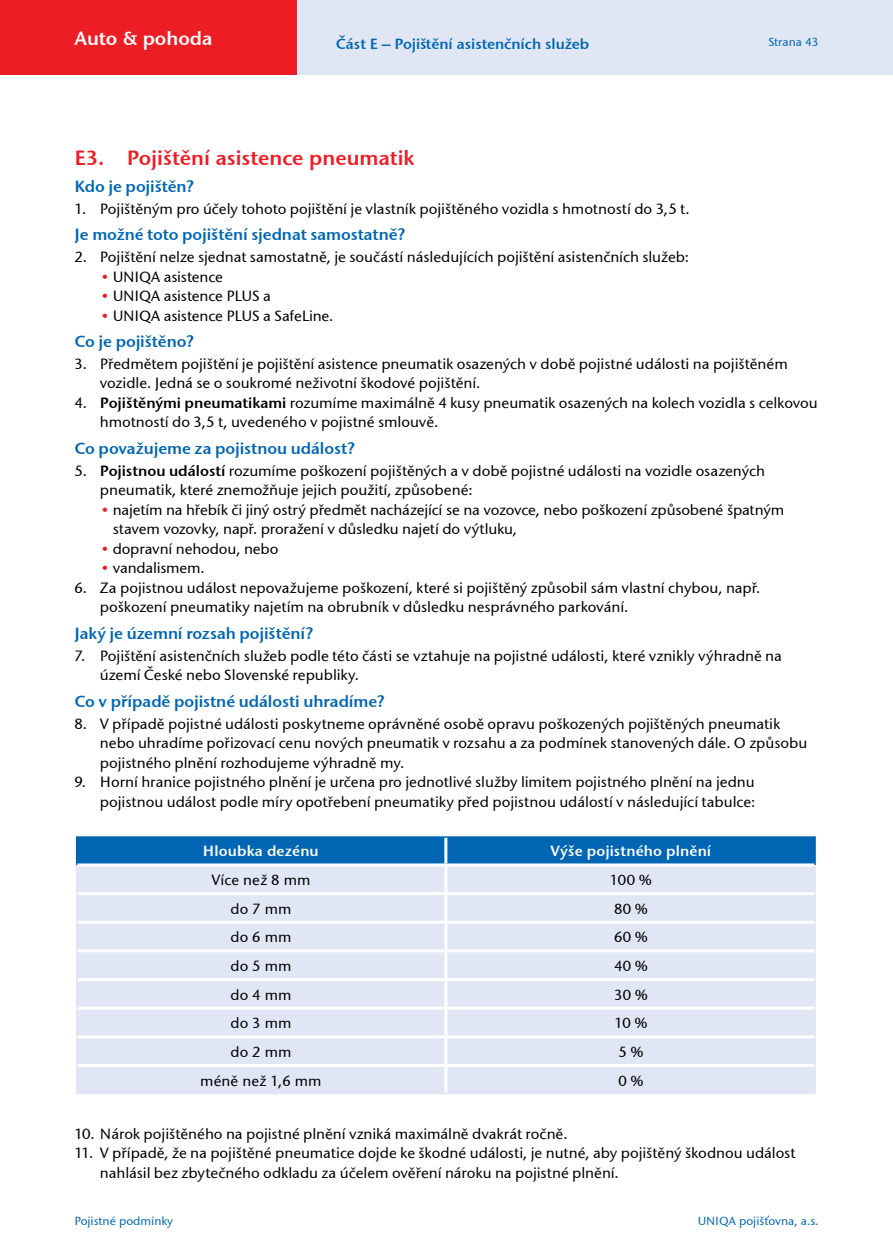
<style>
.page{position:relative;width:893px;height:1255px;background:#fff}
.page>*{position:absolute;margin:0;border:0;box-sizing:border-box;transform-origin:0 0}
.nadpisy{font:21px "Stone San Itc TEE Semi";color:#ed1d24}
.t1{font:19.5px "Stone San Itc TEE Semi";color:#fff}
.nadpis_II_uroven{font:16.5px "Stone San Itc TEE Semi";letter-spacing:-.005em;color:#0066b3}
.bezny_text_doleva_10{font:500 15.15px/19.5px "Stone San Itc TEE";letter-spacing:-.005em;color:#000}
.tabulka_text_stred{font:500 15px "Stone San Itc TEE";letter-spacing:.01em;color:#000}
.tabulka_text_do_leva{font:15px "Stone San Itc TEE Semi";letter-spacing:.01em;color:#fff}
.t2{font:15px "Stone San Itc TEE Semi";color:#0066b3}
.t3{font:500 12px "Stone San Itc TEE";color:#0066b3}
.s1{color:#ed1d24}
.s2{font-family:"Stone San Itc TEE Semi";font-weight:400}
</style>
<div class="page">
<div style="left:0;top:0;width:893px;height:74px;background:#e1e6f4"></div>
<div style="left:0;top:0;width:297px;height:74px;background:#ed1d24"></div>
<hr style="left:892px;top:0;width:1px;height:74px;background:#ed1d24">
<div style="left:76px;top:836px;width:740px;height:29px;background:#0066b3"></div>
<div style="left:76px;top:865px;width:740px;height:229px;background:#e1e6f4"></div>
<hr style="left:444px;top:837px;width:3px;height:26px;background:#fff">
<hr style="left:444px;top:866px;width:3px;height:26px;background:#fff">
<hr style="left:77px;top:892px;width:369px;height:3px;background:#fff">
<hr style="left:446px;top:892px;width:368px;height:3px;background:#fff">
<hr style="left:444px;top:895px;width:3px;height:25px;background:#fff">
<hr style="left:77px;top:920px;width:369px;height:3px;background:#fff">
<hr style="left:446px;top:920px;width:368px;height:3px;background:#fff">
<hr style="left:444px;top:923px;width:3px;height:26px;background:#fff">
<hr style="left:77px;top:949px;width:369px;height:3px;background:#fff">
<hr style="left:446px;top:949px;width:368px;height:3px;background:#fff">
<hr style="left:444px;top:952px;width:3px;height:26px;background:#fff">
<hr style="left:77px;top:978px;width:369px;height:3px;background:#fff">
<hr style="left:446px;top:978px;width:368px;height:3px;background:#fff">
<hr style="left:444px;top:981px;width:3px;height:25px;background:#fff">
<hr style="left:77px;top:1006px;width:369px;height:3px;background:#fff">
<hr style="left:446px;top:1006px;width:368px;height:3px;background:#fff">
<hr style="left:444px;top:1009px;width:3px;height:26px;background:#fff">
<hr style="left:77px;top:1035px;width:369px;height:3px;background:#fff">
<hr style="left:446px;top:1035px;width:368px;height:3px;background:#fff">
<hr style="left:444px;top:1038px;width:3px;height:25px;background:#fff">
<hr style="left:77px;top:1063px;width:369px;height:3px;background:#fff">
<hr style="left:446px;top:1063px;width:368px;height:3px;background:#fff">
<hr style="left:444px;top:1066px;width:3px;height:26px;background:#fff">
<hr style="left:77px;top:863px;width:369px;height:3px;background:#fff">
<hr style="left:446px;top:863px;width:368px;height:3px;background:#fff">
<p class="t1" style="left:74px;top:26px;width:140px">Auto &amp; pohoda</p>
<p class="t3" style="left:768px;top:35px;width:52px">Strana 43</p>
<p class="t2" style="left:336px;top:34px;width:255px">Část E – Pojištění asistenčních služeb</p>
<p class="nadpisy" style="left:74px;top:145px;width:342px">E3. Pojištění asistence pneumatik</p>
<p class="nadpis_II_uroven" style="left:74px;top:176px;width:121px">Kdo je pojištěn?</p>
<p class="bezny_text_doleva_10" style="left:74px;top:199px;width:617px">1. Pojištěným pro účely tohoto pojištění je vlastník pojištěného vozidla s hmotností do 3,5 t.</p>
<p class="nadpis_II_uroven" style="left:74px;top:224px;width:332px">Je možné toto pojištění sjednat samostatně?</p>
<p class="bezny_text_doleva_10" style="left:74px;top:247px;width:616px">2. Pojištění nelze sjednat samostatně, je součástí následujících pojištění asistenčních služeb:</p>
<p class="bezny_text_doleva_10" style="left:100px;top:267px;width:125px"><span class="s1">•</span> UNIQA asistence</p>
<p class="bezny_text_doleva_10" style="left:100px;top:286px;width:173px"><span class="s1">•</span> UNIQA asistence PLUS a</p>
<p class="bezny_text_doleva_10" style="left:100px;top:306px;width:235px"><span class="s1">•</span> UNIQA asistence PLUS a SafeLine.</p>
<p class="nadpis_II_uroven" style="left:74px;top:331px;width:121px">Co je pojištěno?</p>
<p class="bezny_text_doleva_10" style="left:100px;top:354px;width:689px;text-indent:-26px">3. Předmětem pojištění je pojištění asistence pneumatik osazených v době pojistné události na pojištěném vozidle. Jedná se o soukromé neživotní škodové pojištění.</p>
<p class="bezny_text_doleva_10" style="left:100px;top:393px;width:719px;text-indent:-26px">4. <span class="s2">Pojištěnými pneumatikami</span> rozumíme maximálně 4 kusy pneumatik osazených na kolech vozidla s celkovou hmotností do 3,5 t, uvedeného v pojistné smlouvě.</p>
<p class="nadpis_II_uroven" style="left:74px;top:438px;width:282px">Co považujeme za pojistnou událost?</p>
<p class="bezny_text_doleva_10" style="left:100px;top:461px;width:667px;text-indent:-26px">5. <span class="s2">Pojistnou událostí</span> rozumíme poškození pojištěných a v době pojistné události na vozidle osazených pneumatik, které znemožňuje jejich použití, způsobené:</p>
<p class="bezny_text_doleva_10" style="left:113px;top:500px;width:673px;text-indent:-13px"><span class="s1">•</span> najetím na hřebík či jiný ostrý předmět nacházející se na vozovce, nebo poškození způsobené špatným stavem vozovky, např. proražení v důsledku najetí do výtluku,</p>
<p class="bezny_text_doleva_10" style="left:100px;top:539px;width:180px"><span class="s1">•</span> dopravní nehodou, nebo</p>
<p class="bezny_text_doleva_10" style="left:100px;top:558px;width:106px"><span class="s1">•</span> vandalismem.</p>
<p class="bezny_text_doleva_10" style="left:100px;top:578px;width:662px;text-indent:-26px">6. Za pojistnou událost nepovažujeme poškození, které si pojištěný způsobil sám vlastní chybou, např. poškození pneumatiky najetím na obrubník v důsledku nesprávného parkování.</p>
<p class="nadpis_II_uroven" style="left:74px;top:623px;width:241px">Jaký je územní rozsah pojištění?</p>
<p class="bezny_text_doleva_10" style="left:100px;top:646px;width:684px;text-indent:-26px">7. Pojištění asistenčních služeb podle této části se vztahuje na pojistné události, které vznikly výhradně na území České nebo Slovenské republiky.</p>
<p class="nadpis_II_uroven" style="left:74px;top:691px;width:312px">Co v případě pojistné události uhradíme?</p>
<p class="bezny_text_doleva_10" style="left:100px;top:714px;width:709px;text-indent:-26px">8. V případě pojistné události poskytneme oprávněné osobě opravu poškozených pojištěných pneumatik nebo uhradíme pořizovací cenu nových pneumatik v rozsahu a za podmínek stanovených dále. O způsobu pojistného plnění rozhodujeme výhradně my.</p>
<p class="bezny_text_doleva_10" style="left:74px;top:772px;width:682px;text-align:right">9. Horní hranice pojistného plnění je určena pro jednotlivé služby limitem pojistného plnění na jednu pojistnou událost podle míry opotřebení pneumatiky před pojistnou událostí v následující tabulce:</p>
<p class="tabulka_text_do_leva" style="left:203px;top:842px;width:117px">Hloubka dezénu</p>
<p class="tabulka_text_do_leva" style="left:550px;top:842px;width:162px">Výše pojistného plnění</p>
<p class="tabulka_text_stred" style="left:211px;top:870px;width:100px">Více než 8 mm</p>
<p class="tabulka_text_stred" style="left:610px;top:870px;width:43px">100 %</p>
<p class="tabulka_text_stred" style="left:230px;top:899px;width:62px">do 7 mm</p>
<p class="tabulka_text_stred" style="left:614px;top:899px;width:35px">80 %</p>
<p class="tabulka_text_stred" style="left:230px;top:928px;width:62px">do 6 mm</p>
<p class="tabulka_text_stred" style="left:614px;top:928px;width:35px">60 %</p>
<p class="tabulka_text_stred" style="left:230px;top:956px;width:62px">do 5 mm</p>
<p class="tabulka_text_stred" style="left:614px;top:956px;width:35px">40 %</p>
<p class="tabulka_text_stred" style="left:230px;top:985px;width:62px">do 4 mm</p>
<p class="tabulka_text_stred" style="left:614px;top:985px;width:35px">30 %</p>
<p class="tabulka_text_stred" style="left:230px;top:1014px;width:62px">do 3 mm</p>
<p class="tabulka_text_stred" style="left:614px;top:1014px;width:34px">10 %</p>
<p class="tabulka_text_stred" style="left:230px;top:1042px;width:62px">do 2 mm</p>
<p class="tabulka_text_stred" style="left:618px;top:1042px;width:26px">5 %</p>
<p class="tabulka_text_stred" style="left:200px;top:1071px;width:123px">méně než 1,6 mm</p>
<p class="tabulka_text_stred" style="left:618px;top:1071px;width:26px">0 %</p>
<p class="bezny_text_doleva_10" style="left:74px;top:1124px;width:495px">10. Nárok pojištěného na pojistné plnění vzniká maximálně dvakrát ročně.</p>
<p class="bezny_text_doleva_10" style="left:100px;top:1143px;width:697px;text-indent:-26px">11. V případě, že na pojištěné pneumatice dojde ke škodné události, je nutné, aby pojištěný škodnou událost nahlásil bez zbytečného odkladu za účelem ověření nároku na pojistné plnění.</p>
<p class="t3" style="left:74px;top:1213px;width:100px">Pojistné podmínky</p>
<p class="t3" style="left:698px;top:1213px;width:122px">UNIQA pojišťovna, a.s.</p>
</div>
